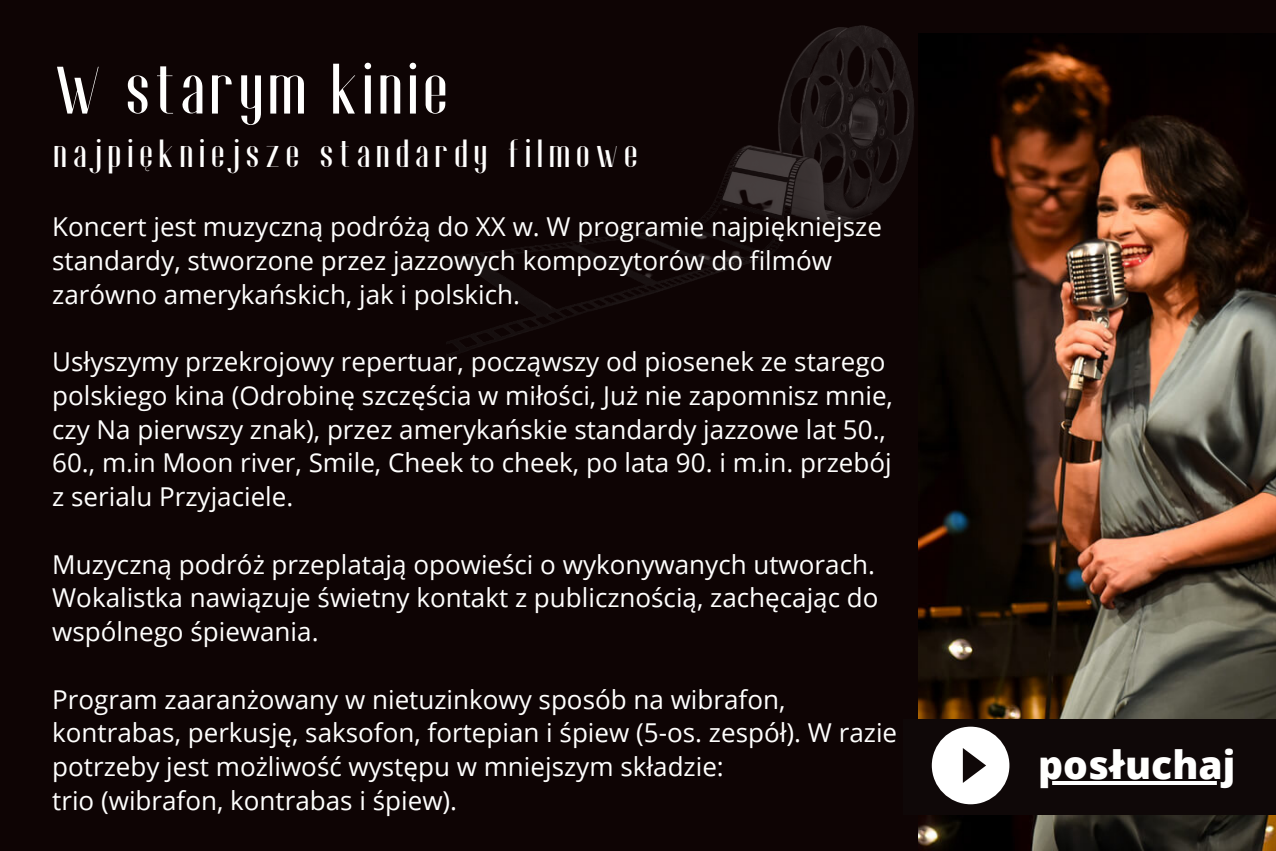
<style>
.page{position:relative;width:1276px;height:851px;background:#fff}
.page>*{position:absolute;margin:0;border:0;box-sizing:border-box;transform-origin:0 0}
.t1{font:66.75px "Espoir";color:#fffffe}
.t2{font:800 39px "Open Sans";color:#fffffe}
.t3{font:36.75px "Espoir";letter-spacing:.09em;color:#fffffe}
.t4{font:25.95px/33.8px "Open Sans";color:#fffffe}
</style>
<div class="page">
<div style="left:0;top:0;width:1275px;height:850px;background:#0e0404"></div>
<img style="left:446px;top:25px;width:485px;height:332px">
<img style="left:918px;top:34px;width:357px;height:816px">
<div style="left:902px;top:719px;width:373px;height:96px;background:#0f0808"></div>
<svg style="left:931px;top:726px;width:78px;height:78px"></svg>
<hr style="left:1038px;top:781px;width:197px;height:3px;background:#fffffe">
<h1 class="t1" style="left:52px;top:64px;width:399px">W starym kinie</h1>
<h3 class="t3" style="left:52px;top:140px;width:588px">najpiękniejsze standardy filmowe</h3>
<p class="t4" style="left:52px;top:209px;width:831px">Koncert jest muzyczną podróżą do XX w. W programie najpiękniejsze standardy, stworzone przez jazzowych kompozytorów do filmów zarówno amerykańskich, jak i polskich.</p>
<p class="t4" style="left:52px;top:344px;width:842px">Usłyszymy przekrojowy repertuar, począwszy od piosenek ze starego polskiego kina (Odrobinę szczęścia w miłości, Już nie zapomnisz mnie, czy Na pierwszy znak), przez amerykańskie standardy jazzowe lat 50., 60., m.in Moon river, Smile, Cheek to cheek, po lata 90. i m.in. przebój z serialu Przyjaciele.</p>
<p class="t4" style="left:52px;top:546px;width:827px">Muzyczną podróż przeplatają opowieści o wykonywanych utworach.<br>Wokalistka nawiązuje świetny kontakt z publicznością, zachęcając do wspólnego śpiewania.</p>
<p class="t4" style="left:52px;top:681px;width:846px">Program zaaranżowany w nietuzinkowy sposób na wibrafon, kontrabas, perkusję, saksofon, fortepian i śpiew (5-os. zespół). W razie potrzeby jest możliwość występu w mniejszym składzie:<br>trio (wibrafon, kontrabas i śpiew).</p>
<h2 class="t2" style="left:1038px;top:737px;width:199px">posłuchaj</h2>
</div>
